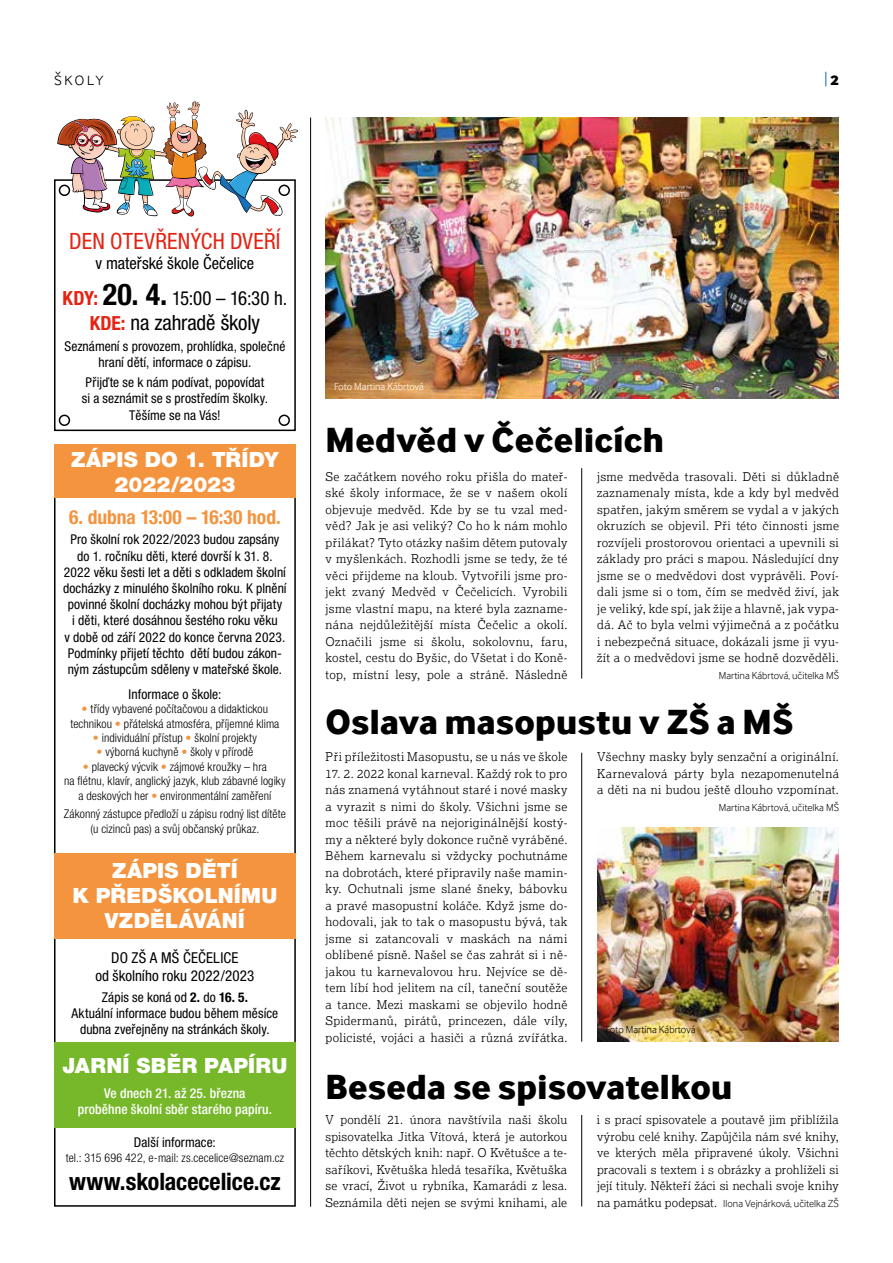
<style>
.page{position:relative;width:893px;height:1263px;background:#fff}
.page>*{position:absolute;margin:0;border:0;box-sizing:border-box;transform-origin:0 0}
.t1{font:800 36px "Inter Face";letter-spacing:.01em;color:#000}
.t2{font:700 condensed 24px "Helvetica Neue LT Pro";letter-spacing:-.005em;color:#000}
.t3{font:condensed 22.5px "Helvetica Neue LT Pro";letter-spacing:.01em;color:#e42313}
.t4{font:900 21px/25.2px "Helvetica Neue LT Pro";letter-spacing:.01em;color:#fff;text-align:center}
.t5{font:condensed 21px "Helvetica Neue LT Pro";letter-spacing:-.005em;color:#000}
.t6{font:condensed 19.5px "Helvetica Neue LT Pro";letter-spacing:-.02em;color:#000}
.t7{font:700 condensed 19.5px "Helvetica Neue LT Pro";color:#f4943f}
.t8{font:300 18px "Inter Face";color:#000}
.t9{font:300 18px "Inter Face";color:#0061ad}
.t10{font:condensed 16.5px "Helvetica Neue LT Pro";letter-spacing:-.005em;color:#000}
.t11{font:condensed 15px/18px "Helvetica Neue LT Pro";letter-spacing:.01em;color:#000;text-align:center}
.t12{font:condensed 13.5px/16.2px "Helvetica Neue LT Pro";letter-spacing:.005em;color:#000;text-align:center}
.t13{font:500 condensed 13.5px/16.2px "Helvetica Neue LT Pro";letter-spacing:.01em;color:#fff;text-align:center}
.t14{font:300 12px/16.5px "Lexia";letter-spacing:.025em;color:#000;text-align:justify}
.t15{font:300 condensed 12px/14.4px "Helvetica Neue LT Pro";letter-spacing:.01em;color:#000;text-align:center}
.t16{font:300 10.5px "Inter Face";color:#000}
.t17{font:300 10.5px "Inter Face";color:#fff}
.s1{font-weight:800;color:#000}
.s2{font-weight:700;color:#e42313}
.s3{font-weight:700;font-size:30px}
.s4{font-weight:700;font-size:19.5px;color:#e42313}
.s5{color:#f4943f}
.s6{font-weight:700}
.s7{font-family:"Lexia";font-size:12px}
</style>
<div class="page">
<hr style="left:310px;top:118px;width:1px;height:1089px;background:#000">
<div style="left:54px;top:179px;width:242px;height:252px;border:2px solid #000"></div>
<div style="left:54px;top:454px;width:242px;height:753px;border:2px solid #000"></div>
<div style="left:54px;top:444px;width:242px;height:53px;background:#f4943f"></div>
<div style="left:54px;top:853px;width:242px;height:86px;background:#f4943f"></div>
<div style="left:54px;top:1042px;width:242px;height:86px;background:#76b82a"></div>
<img style="left:57px;top:101px;width:241px;height:116px">
<div style="left:59px;top:415px;width:11px;height:11px;border:2px solid #000;border-radius:50%"></div>
<div style="left:59px;top:185px;width:11px;height:11px;border:2px solid #000;border-radius:50%"></div>
<div style="left:279px;top:415px;width:11px;height:11px;border:2px solid #000;border-radius:50%"></div>
<div style="left:279px;top:185px;width:11px;height:11px;border:2px solid #000;border-radius:50%"></div>
<img style="left:326px;top:118px;width:513px;height:280px">
<img style="left:597px;top:827px;width:242px;height:215px">
<hr style="left:581px;top:1115px;width:1px;height:91px;background:#000">
<hr style="left:581px;top:753px;width:1px;height:289px;background:#000">
<hr style="left:581px;top:468px;width:1px;height:211px;background:#000">
<h3 class="t8" style="left:54px;top:68px;width:51px">školy</h3>
<h3 class="t9" style="left:824px;top:68px;width:16px">|<span class="s1">2</span></h3>
<h3 class="t3" style="left:69px;top:228px;width:213px">DEN OTEVŘENÝCH DVEŘÍ</h3>
<h3 class="t10" style="left:96px;top:254px;width:160px">v mateřské škole Čečelice</h3>
<h3 class="t6" style="left:63px;top:287px;width:226px"><span class="s2">KDY:</span> <span class="s3">20. 4.</span> 15:00 – 16:30 h.</h3>
<h3 class="t5" style="left:90px;top:311px;width:172px"><span class="s4">KDE:</span> na zahradě školy</h3>
<p class="t12" style="left:64px;top:338px;width:222px">Seznámení s provozem, prohlídka, společné hraní dětí, informace o zápisu.</p>
<p class="t12" style="left:82px;top:374px;width:188px">Přijďte se k nám podívat, popovídat si a seznámit se s prostředím školky.<br>Těšíme se na Vás!</p>
<h3 class="t4" style="left:71px;top:447px;width:209px">ZÁPIS DO 1. TŘÍDY<br>2022/2023</h3>
<h3 class="t7" style="left:69px;top:505px;width:213px">6. dubna 13:00 – 16:30 hod.</h3>
<p class="t12" style="left:63px;top:531px;width:225px">Pro školní rok 2022/2023 budou zapsány do 1. ročníku děti, které dovrší k 31. 8.<br>2022 věku šesti let a děti s odkladem školní docházky z minulého školního roku. K plnění povinné školní docházky mohou být přijaty<br>i děti, které dosáhnou šestého roku věku<br>v době od září 2022 do konce června 2023.<br>Podmínky přijetí těchto dětí budou zákon&shy;ným zástupcům sděleny v mateřské škole.</p>
<p class="t12" style="left:129px;top:686px;width:94px">Informace o škole:</p>
<p class="t15" style="left:70px;top:701px;width:211px"><span class="s5">•</span> třídy vybavené počítačovou a didaktickou technikou <span class="s5">•</span> přátelská atmosféra, příjemné klima</p>
<p class="t15" style="left:93px;top:730px;width:165px"><span class="s5">•</span> individuální přístup <span class="s5">•</span> školní projekty</p>
<p class="t15" style="left:97px;top:745px;width:158px"><span class="s5">•</span> výborná kuchyně <span class="s5">•</span> školy v přírodě</p>
<p class="t15" style="left:64px;top:759px;width:223px"><span class="s5">•</span> plavecký výcvik <span class="s5">•</span> zájmové kroužky – hra<br>na flétnu, klavír, anglický jazyk, klub zábavné logiky a deskových her <span class="s5">•</span> environmentální zaměření</p>
<p class="t15" style="left:64px;top:807px;width:224px">Zákonný zástupce předloží u zápisu rodný list dítěte (u cizinců pas) a svůj občanský průkaz.</p>
<h3 class="t4" style="left:72px;top:858px;width:206px">ZÁPIS DĚTÍ<br>K PŘEDŠKOLNÍMU<br>VZDĚLÁVÁNÍ</h3>
<p class="t11" style="left:95px;top:949px;width:161px">DO ZŠ A MŠ ČEČELICE<br>od školního roku 2022/2023</p>
<p class="t12" style="left:72px;top:989px;width:208px">Zápis se koná od <span class="s6">2.</span> do <span class="s6">16. 5.<br></span>Aktuální informace budou během měsíce dubna zveřejněny na stránkách školy.</p>
<h3 class="t4" style="left:63px;top:1053px;width:226px">JARNÍ SBĚR PAPÍRU</h3>
<p class="t13" style="left:78px;top:1085px;width:196px">Ve dnech 21. až 25. března proběhne školní sběr starého papíru.</p>
<p class="t12" style="left:134px;top:1134px;width:83px">Další informace:</p>
<p class="t15" style="left:66px;top:1150px;width:220px">tel.: 315 696 422, e-mail: zs.cecelice@seznam.cz</p>
<h2 class="t2" style="left:69px;top:1167px;width:213px">www.skolacecelice.cz</h2>
<p class="t17" style="left:334px;top:380px;width:91px">Foto Martina Kábrtová</p>
<h1 class="t1" style="left:326px;top:419px;width:340px">Medvěd v Čečelicích</h1>
<p class="t14" style="left:326px;top:468px;width:243px">Se začátkem nového roku přišla do mateř&shy;ské školy informace, že se v našem okolí objevuje medvěd. Kde by se tu vzal med&shy;věd? Jak je asi veliký? Co ho k nám mohlo přilákat? Tyto otázky našim dětem putovaly v myšlenkách. Rozhodli jsme se tedy, že té věci přijdeme na kloub. Vytvořili jsme pro&shy;jekt zvaný Medvěd v Čečelicích. Vyrobili jsme vlastní mapu, na které byla zazname&shy;nána nejdůležitější místa Čečelic a okolí.<br>Označili jsme si školu, sokolovnu, faru, kostel, cestu do Byšic, do Všetat i do Koně&shy;top, místní lesy, pole a stráně. Následně</p>
<p class="t14" style="left:597px;top:468px;width:243px">jsme medvěda trasovali. Děti si důkladně zaznamenaly místa, kde a kdy byl medvěd spatřen, jakým směrem se vydal a v jakých okruzích se objevil. Při této činnosti jsme rozvíjeli prostorovou orientaci a upevnili si základy pro práci s mapou. Následující dny jsme se o medvědovi dost vyprávěli. Poví&shy;dali jsme si o tom, čím se medvěd živí, jak je veliký, kde spí, jak žije a hlavně, jak vypa&shy;dá. Ač to byla velmi výjimečná a z počátku i nebezpečná situace, dokázali jsme ji vyu&shy;žít a o medvědovi jsme se hodně dozvěděli.</p>
<p class="t16" style="left:719px;top:669px;width:122px">Martina Kábrtová, učitelka MŠ</p>
<h1 class="t1" style="left:326px;top:700px;width:469px">Oslava masopustu v ZŠ a MŠ</h1>
<p class="t14" style="left:326px;top:748px;width:243px">Při příležitosti Masopustu, se u nás ve škole</p>
<p class="t14" style="left:326px;top:765px;width:243px">17. 2. 2022 konal karneval. Každý rok to pro nás znamená vytáhnout staré i nové masky a vyrazit s nimi do školy. Všichni jsme se moc těšili právě na nejoriginálnější kostý&shy;my a některé byly dokonce ručně vyráběné.<br>Během karnevalu si vždycky pochutnáme na dobrotách, které připravily naše mamin&shy;ky. Ochutnali jsme slané šneky, bábovku a pravé masopustní koláče. Když jsme do&shy;hodovali, jak to tak o masopustu bývá, tak jsme si zatancovali v maskách na námi oblíbené písně. Našel se čas zahrát si i ně&shy;jakou tu karnevalovou hru. Nejvíce se dě&shy;tem líbí hod jelitem na cíl, taneční soutěže a tance. Mezi maskami se objevilo hodně Spidermanů, pirátů, princezen, dále víly, policisté, vojáci a hasiči a různá zvířátka.</p>
<p class="t14" style="left:597px;top:748px;width:243px">Všechny masky byly senzační a originální.<br>Karnevalová párty byla nezapomenutelná a děti na ni budou ještě dlouho vzpomínat.</p>
<p class="t16" style="left:719px;top:801px;width:122px">Martina Kábrtová, učitelka MŠ</p>
<p class="t16" style="left:606px;top:1024px;width:91px">Foto Martina Kábrtová</p>
<h1 class="t1" style="left:326px;top:1065px;width:408px">Beseda se spisovatelkou</h1>
<p class="t14" style="left:325px;top:1111px;width:243px">V pondělí 21. února navštívila naši školu spisovatelka Jitka Vítová, která je autorkou těchto dětských knih: např. O Květušce a te&shy;saříkovi, Květuška hledá tesaříka, Květuška se vrací, Život u rybníka, Kamarádi z lesa.<br>Seznámila děti nejen se svými knihami, ale</p>
<p class="t14" style="left:597px;top:1111px;width:243px">i s prací spisovatele a poutavě jim přiblížila výrobu celé knihy. Zapůjčila nám své knihy, ve kterých měla připravené úkoly. Všichni pracovali s textem i s obrázky a prohlíželi si její tituly. Někteří žáci si nechali svoje knihy</p>
<p class="t16" style="left:597px;top:1197px;width:243px"><span class="s7">na památku podepsat.</span> Ilona Vejnárková, učitelka ZŠ</p>
</div>
